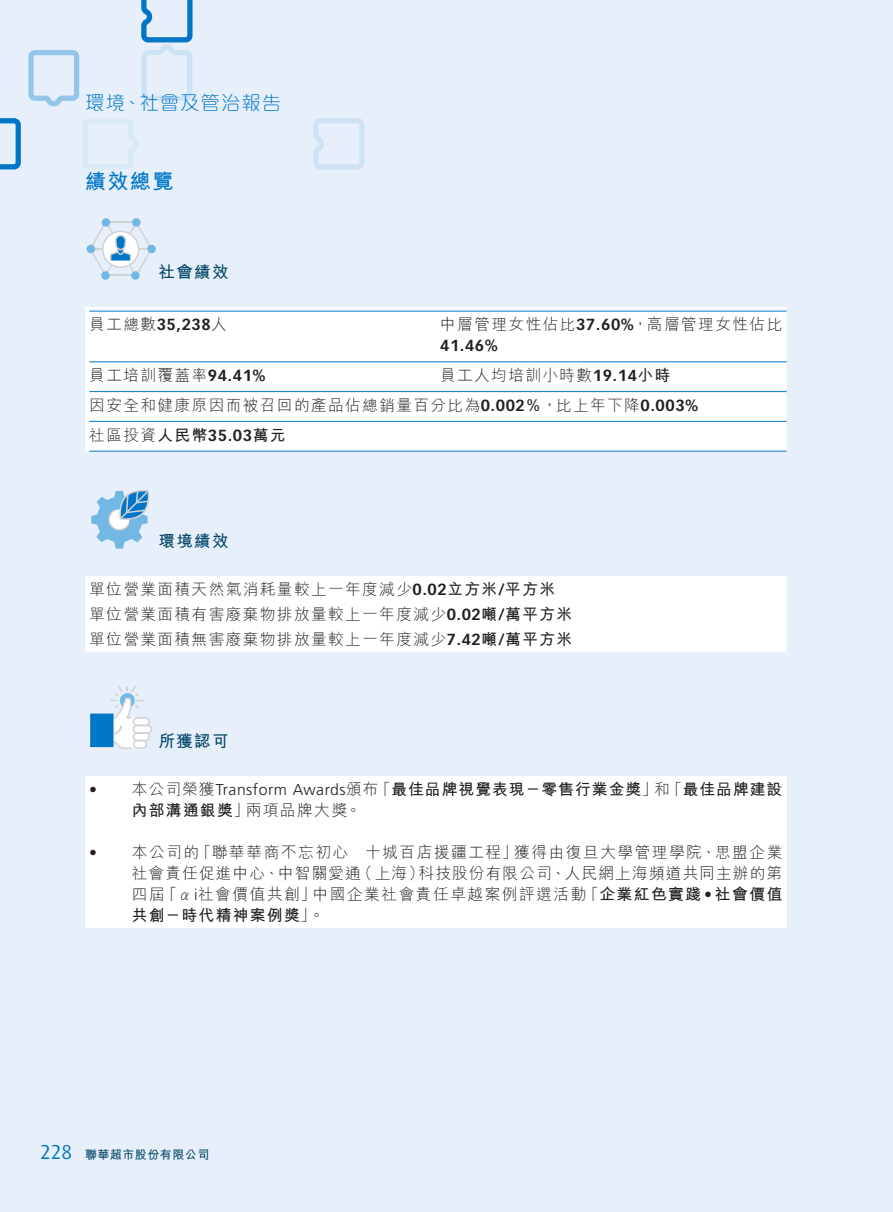
<style>
.page{position:relative;width:893px;height:1212px;background:#e7f0fa}
.page>*{position:absolute;margin:0;border:0;box-sizing:border-box;transform-origin:0 0}
.Heading_1{font:700 21px "M Hei HK";color:#0076c8}
.t1{font:300 19.5px "M Elle HK";letter-spacing:.045em;color:#0076c8}
.Heading_2{font:700 16.5px "M Hei HK";letter-spacing:.08em;color:#07476b}
.Body_Text{font:300 15.75px/21px "M Hei HK";letter-spacing:.085em;color:#231f20}
.Body_Text-2{font:700 15.75px/21px "M Hei HK";letter-spacing:.065em;color:#231f20}
.Body_Text-3{font:700 15.75px "Vectora LT Std";color:#231f20}
.t2{font:700 12px "M Hei HK";letter-spacing:.04em;color:#07476b}
.s1{font-family:"M Hei HK";font-weight:300}
.s2{font-family:"Vectora LT Std";font-weight:700}
.s3{font-weight:700}
.s4{font-weight:300}
.s5{font-family:"Vectora LT Std"}
.s6{font-family:"Frutiger LT Std";font-weight:300}
.s7{font-family:"Frutiger LT Std"}
.s8{font-family:"Dax";font-weight:400;font-size:20.25px;color:#0076c8}
</style>
<div class="page">
<svg style="left:28px;top:50px;width:52px;height:57px"></svg>
<svg style="left:0;top:118px;width:21px;height:51px"></svg>
<svg style="left:141px;top:0;width:52px;height:101px"></svg>
<svg style="left:83px;top:118px;width:56px;height:51px"></svg>
<svg style="left:313px;top:118px;width:52px;height:51px"></svg>
<svg style="left:92px;top:222px;width:58px;height:54px"></svg>
<div style="left:132px;top:218px;width:9px;height:9px;background:#73b8e5;border-radius:50%"></div>
<div style="left:147px;top:245px;width:9px;height:8px;background:#73b8e5;border-radius:50%"></div>
<div style="left:87px;top:245px;width:8px;height:8px;background:#73b8e5;border-radius:50%"></div>
<div style="left:131px;top:271px;width:9px;height:9px;background:#73b8e5;border-radius:50%"></div>
<div style="left:102px;top:218px;width:8px;height:9px;background:#73b8e5;border-radius:50%"></div>
<div style="left:101px;top:271px;width:9px;height:9px;background:#73b8e5;border-radius:50%"></div>
<div style="left:85px;top:307px;width:702px;height:144px;background:#fff"></div>
<hr style="left:89px;top:311px;width:698px;height:1px;background:#0076c8">
<hr style="left:89px;top:361px;width:698px;height:1px;background:#0076c8">
<hr style="left:89px;top:391px;width:698px;height:1px;background:#0076c8">
<hr style="left:89px;top:421px;width:698px;height:1px;background:#0076c8">
<hr style="left:89px;top:451px;width:698px;height:1px;background:#0076c8">
<svg style="left:91px;top:490px;width:59px;height:59px"></svg>
<div style="left:85px;top:576px;width:702px;height:76px;background:#fff"></div>
<svg style="left:90px;top:685px;width:62px;height:64px"></svg>
<div style="left:85px;top:776px;width:702px;height:151px;background:#fff"></div>
<p class="t1" style="left:85px;top:93px;width:198px">環境、社會及管治報告</p>
<p class="Heading_1" style="left:85px;top:166px;width:90px">績效總覽</p>
<p class="Heading_2" style="left:159px;top:260px;width:71px">社會績效</p>
<p class="Body_Text-3" style="left:89px;top:315px;width:139px"><span class="s1">員工總數</span>35,238<span class="s1">人</span></p>
<p class="Body_Text" style="left:440px;top:314px;width:344px">中層管理女性佔比<span class="s2">37.60%</span>，高層管理女性佔比<br><span class="s2">41.46%</span></p>
<p class="Body_Text" style="left:89px;top:365px;width:178px">員工培訓覆蓋率<span class="s2">94.41%</span></p>
<p class="Body_Text" style="left:440px;top:365px;width:232px">員工人均培訓小時數<span class="s2">19.14</span><span class="s3">小時</span></p>
<p class="Body_Text" style="left:89px;top:394px;width:611px">因安全和健康原因而被召回的產品佔總銷量百分比為<span class="s2">0.002</span><span class="s3">％</span>，比上年下降<span class="s2">0.003%</span></p>
<p class="Body_Text-2" style="left:89px;top:423px;width:198px"><span class="s4">社區投資</span>人民幣<span class="s5">35.03</span>萬元</p>
<p class="Heading_2" style="left:159px;top:528px;width:71px">環境績效</p>
<p class="Body_Text" style="left:89px;top:578px;width:467px">單位營業面積天然氣消耗量較上一年度減少<span class="s2">0.02</span><span class="s3">立方米</span><span class="s2">/</span><span class="s3">平方米</span></p>
<p class="Body_Text" style="left:89px;top:604px;width:484px">單位營業面積有害廢棄物排放量較上一年度減少<span class="s2">0.02</span><span class="s3">噸</span><span class="s2">/</span><span class="s3">萬平方米</span></p>
<p class="Body_Text" style="left:89px;top:629px;width:484px">單位營業面積無害廢棄物排放量較上一年度減少<span class="s2">7.42</span><span class="s3">噸</span><span class="s2">/</span><span class="s3">萬平方米</span></p>
<p class="Heading_2" style="left:159px;top:729px;width:71px">所獲認可</p>
<p class="Body_Text-2" style="left:132px;top:777px;width:652px;text-indent:-43px"><span class="s6">•</span> <span class="s4">本公司榮獲</span><span class="s6">Transform Awards</span><span class="s4">頒布「</span>最佳品牌視覺表現－零售行業金獎<span class="s4">」和「</span>最佳品牌建設內部溝通銀獎<span class="s4">」兩項品牌大獎。</span></p>
<p class="Body_Text" style="left:132px;top:842px;width:652px;text-align:justify;text-indent:-43px"><span class="s7">•</span> 本公司的「聯華華商不忘初心 十城百店援疆工程」獲得由復旦大學管理學院、思盟企業社會責任促進中心、中智關愛通（上海）科技股份有限公司、人民網上海頻道共同主辦的第四屆「α<span class="s7">i</span>社會價值共創」中國企業社會責任卓越案例評選活動「<span class="s3">企業紅色實踐</span><span class="s2">•</span><span class="s3">社會價值共創－時代精神案例獎</span>」。</p>
<p class="t2" style="left:40px;top:1145px;width:171px"><span class="s8">228</span> 聯華超市股份有限公司</p>
</div>
